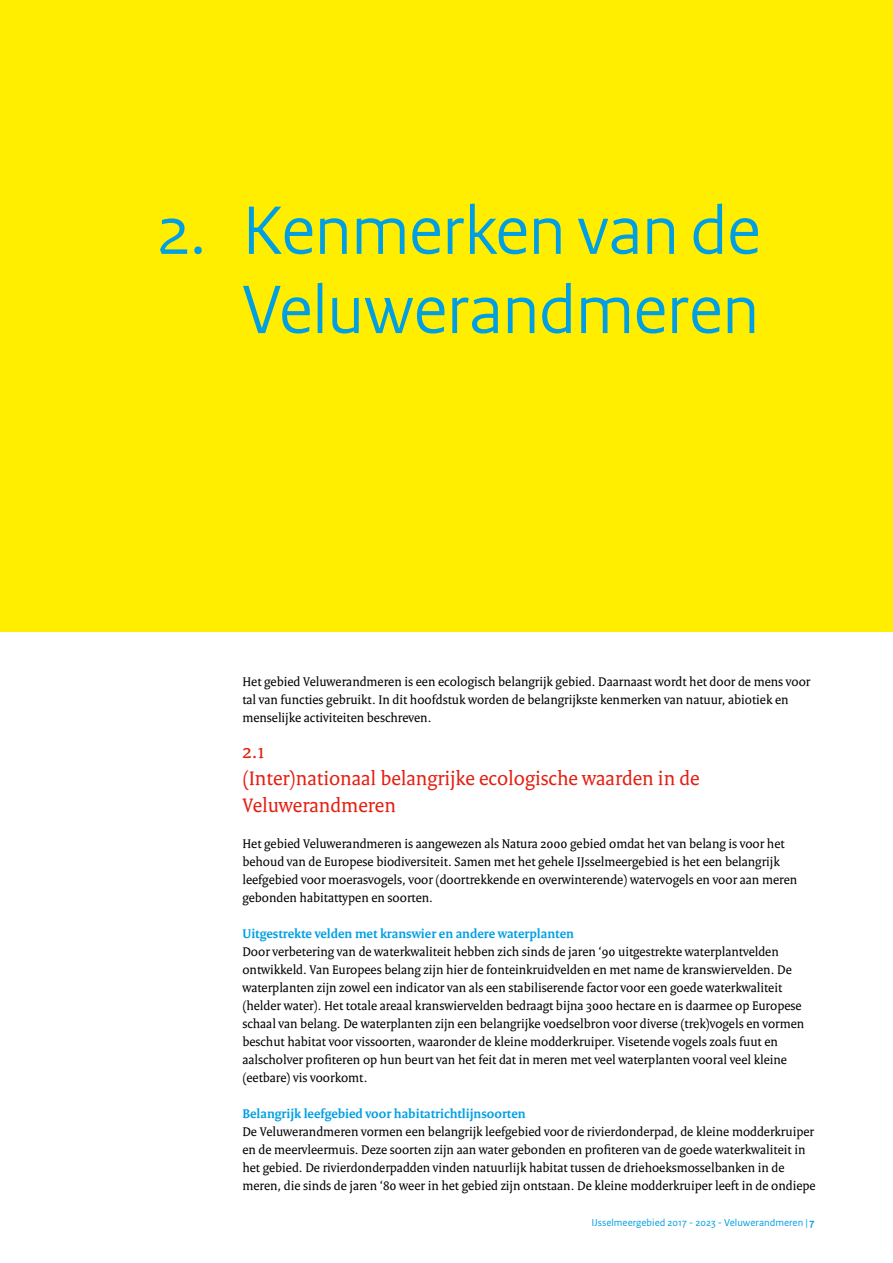
<style>
.page{position:relative;width:893px;height:1263px;background:#fff}
.page>*{position:absolute;margin:0;border:0;box-sizing:border-box;transform-origin:0 0}
.t1{font:72px/79.2px "Rijksoverheid Sans Heading";color:#009fe3;text-align:right}
.t2{font:21px/27px "Rijksoverheid Serif";color:#e41f13}
.t3{font:13.5px/18px "Rijksoverheid Serif";color:#000}
.t4{font:700 13.5px "Rijksoverheid Serif";color:#009fe3}
.t5{font:10.5px "Rijksoverheid Sans Text";color:#009fe3}
.s1{font-weight:700}
</style>
<div class="page">
<div style="left:0;top:0;width:893px;height:631px;background:#fe0"></div>
<h1 class="t1" style="left:157px;top:192px;width:605px">2. Kenmerken van de<br>Veluwerandmeren</h1>
<p class="t3" style="left:242px;top:672px;width:570px">Het gebied Veluwerandmeren is een ecologisch belangrijk gebied. Daarnaast wordt het door de mens voor tal van functies gebruikt. In dit hoofdstuk worden de belangrijkste kenmerken van natuur, abiotiek en menselijke activiteiten beschreven.</p>
<h2 class="t2" style="left:242px;top:737px;width:459px">2.1<br>(Inter)nationaal belangrijke ecologische waarden in de<br>Veluwerandmeren</h2>
<p class="t3" style="left:242px;top:834px;width:556px">Het gebied Veluwerandmeren is aangewezen als Natura 2000 gebied omdat het van belang is voor het behoud van de Europese biodiversiteit. Samen met het gehele IJsselmeergebied is het een belangrijk leefgebied voor moerasvogels, voor (doortrekkende en overwinterende) watervogels en voor aan meren gebonden habitattypen en soorten.</p>
<p class="t4" style="left:242px;top:925px;width:333px">Uitgestrekte velden met kranswier en andere waterplanten</p>
<p class="t3" style="left:242px;top:942px;width:563px">Door verbetering van de waterkwaliteit hebben zich sinds de jaren ‘90 uitgestrekte waterplantvelden ontwikkeld. Van Europees belang zijn hier de fonteinkruidvelden en met name de kranswiervelden. De waterplanten zijn zowel een indicator van als een stabiliserende factor voor een goede waterkwaliteit (helder water). Het totale areaal kranswiervelden bedraagt bijna 3000 hectare en is daarmee op Europese schaal van belang. De waterplanten zijn een belangrijke voedselbron voor diverse (trek)vogels en vormen beschut habitat voor vissoorten, waaronder de kleine modderkruiper. Visetende vogels zoals fuut en aalscholver profiteren op hun beurt van het feit dat in meren met veel waterplanten vooral veel kleine (eetbare) vis voorkomt.</p>
<p class="t4" style="left:242px;top:1105px;width:285px">Belangrijk leefgebied voor habitatrichtlijnsoorten</p>
<p class="t3" style="left:242px;top:1122px;width:575px">De Veluwerandmeren vormen een belangrijk leefgebied voor de rivierdonderpad, de kleine modderkruiper en de meervleermuis. Deze soorten zijn aan water gebonden en profiteren van de goede waterkwaliteit in het gebied. De rivierdonderpadden vinden natuurlijk habitat tussen de driehoeksmosselbanken in de meren, die sinds de jaren ‘80 weer in het gebied zijn ontstaan. De kleine modderkruiper leeft in de ondiepe</p>
<p class="t5" style="left:592px;top:1216px;width:224px">IJsselmeergebied 2017 - 2023 - Veluwerandmeren | <span class="s1">7</span></p>
</div>
